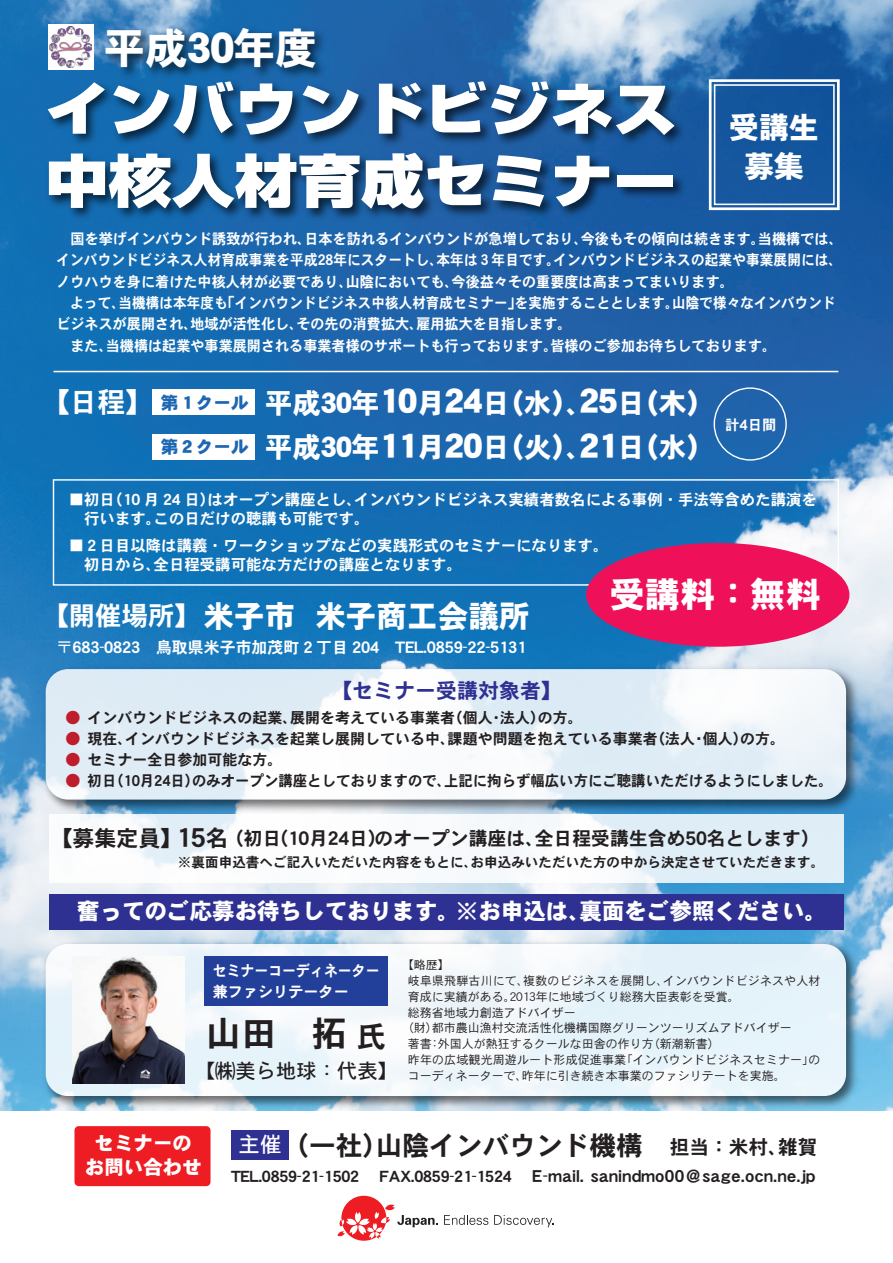
<style>
.page{position:relative;width:893px;height:1263px;background:#fff}
.page>*{position:absolute;margin:0;border:0;box-sizing:border-box;transform-origin:0 0}
.t1{font:900 56.85px "Shin Go Upr";color:#fff;scale:1.11 1}
.t2{font:41.85px "DFHS Gothic W9 WINP RKSJ H";color:#fff}
.t3{font:35.25px "DFHS Gothic W9 WINP RKSJ H";color:#fff}
.t4{font:35.25px "DFHS Gothic W7 WINP RKSJ H";color:#231f20}
.t5{font:30.6px "DFHS Gothic W9 WINP RKSJ H";color:#fff}
.t6{font:30px/38.7px "DFHS Gothic W9 WINP RKSJ H";color:#fff;text-align:center}
.t7{font:27.9px "DFHS Gothic W9 WINP RKSJ H";color:#fff}
.t8{font:26.7px "DFHS Gothic W7 WINP RKSJ H";color:#231f20}
.t9{font:22.5px "DFHS Gothic W9 WINP RKSJ H";color:#fff}
.t10{font:21px "DFHS Gothic W7 WINP RKSJ H";color:#2e3092}
.t11{font:20.4px "DFHS Gothic W5 WINP RKSJ H";color:#231f20}
.t12{font:19.5px/24px "DFHS Gothic W9 WINP RKSJ H";color:#fff;text-align:center}
.t13{font:18.9px "DFHS Gothic W7 WINP RKSJ H";color:#231f20}
.t14{font:15.9px "DFHS Gothic W7 WINP RKSJ H";color:#fff}
.t15{font:15.6px "DFHS Gothic W7 WINP RKSJ H";color:#231f20}
.t16{font:15.45px/19.8px "DFHS Gothic W7 WINP RKSJ H";color:#fff}
.t17{font:15.15px/20.7px "DFHS Gothic W7 WINP RKSJ H";color:#fff;scale:.92 1}
.t18{font:15px/21px "DFHS Gothic W7 WINP RKSJ H";color:#231f20}
.t19{font:15px/21px "DFHS Gothic W7 WINP RKSJ H";color:#be1d2c;text-align:justify}
.t20{font:14.7px/21.3px "DFHS Gothic W7 WINP RKSJ H";color:#fff;text-align:justify;scale:.96 1}
.t21{font:14.7px/21.3px "DFHS Gothic W7 WINP RKSJ H";color:#fff;scale:.92 1}
.t22{font:14.4px "DFHS Gothic W7 WINP RKSJ H";color:#fff}
.t23{font:13.65px "DFHS Gothic W7 WINP RKSJ H";color:#231f20}
.t24{font:12px "DFHS Gothic W3 WINP RKSJ H";color:#231f20}
.s1{font-family:"DFHS Gothic W7 WINP RKSJ H"}
.s2{font-size:17.55px;color:#1d66b2}
.s3{font-size:33.6px}
.s4{font-family:"DFHS Gothic W7 WINP RKSJ H";font-size:26.4px}
.s5{font-size:22.05px}
.s6{font-size:26.25px}
.s7{font-size:22.65px}
.s8{font-size:29.4px}
.s9{font-family:"DFHS Gothic W5 WINP RKSJ H";font-size:21.6px;color:#fff}
.s10{font-size:19.65px}
.s11{font-size:16.5px}
</style>
<div class="page">
<img style="left:0;top:0;width:893px;height:1111px">
<img style="left:40px;top:938px;width:823px;height:173px">
<svg style="left:46px;top:944px;width:800px;height:152px;fill:#e9f5fb"></svg>
<img style="left:39px;top:662px;width:825px;height:155px">
<svg style="left:46px;top:669px;width:800px;height:130px;fill:#e0edf6"></svg>
<div style="left:53px;top:479px;width:786px;height:107px;border:1px solid #fff"></div>
<hr style="left:53px;top:371px;width:785px;height:1px;background:#fff">
<div style="left:74px;top:1126px;width:137px;height:60px;background:#ee1d23;border-radius:4px"></div>
<svg style="left:50px;top:814px;width:794px;height:69px"></svg>
<div style="left:714px;top:387px;width:73px;height:74px;border:1px solid #fff;border-radius:50%"></div>
<div style="left:152px;top:390px;width:103px;height:25px;background:#fff"></div>
<img style="left:40px;top:22px;width:654px;height:220px">
<div style="left:48px;top:24px;width:46px;height:46px;background:#fff"></div>
<img style="left:50px;top:26px;width:42px;height:42px">
<div style="left:152px;top:434px;width:103px;height:26px;background:#fff"></div>
<div style="left:50px;top:894px;width:794px;height:36px;background:#2e3092"></div>
<img style="left:72px;top:957px;width:113px;height:126px">
<div style="left:709px;top:79px;width:131px;height:131px;border:3px solid #fff"></div>
<div style="left:714px;top:84px;width:121px;height:121px;border:2px solid #fff"></div>
<svg style="left:444px;top:1215px;width:44px;height:10px"></svg>
<svg style="left:494px;top:1215px;width:59px;height:12px"></svg>
<svg style="left:338px;top:1196px;width:100px;height:45px"></svg>
<div style="left:231px;top:1130px;width:58px;height:30px;background:#2e3092"></div>
<div style="left:204px;top:956px;width:184px;height:49px;background:#223f99"></div>
<div style="left:586px;top:543px;width:263px;height:104px;background:#ee1059;border-radius:50%"></div>
<h2 class="t2" style="left:104px;top:27px;width:215px">平成30年度</h2>
<h1 class="t1" style="left:45px;top:63px;width:570px">インバウンドビジネス</h1>
<h1 class="t1" style="left:45px;top:135px;width:570px">中核人材育成セミナー</h1>
<h3 class="t6" style="left:729px;top:109px;width:92px">受講生募集</h3>
<p class="t20" style="left:56px;top:228px;width:821px">　国を挙げインバウンド誘致が行われ、日本を訪れるインバウンドが急増しており、今後もその傾向は続きます。当機構では、インバウンドビジネス人材育成事業を平成28年にスタートし、本年は３年目です。インバウンドビジネスの起業や事業展開には、ノウハウを身に着けた中核人材が必要であり、山陰においても、今後益々その重要度は高まってまいります。</p>
<p class="t21" style="left:56px;top:292px;width:849px;text-indent:14px">よって、当機構は本年度も「インバウンドビジネス中核人材育成セミナー」を実施することとします。山陰で様々なインバウンドビジネスが展開され、地域が活性化し、その先の消費拡大、雇用拡大を目指します。<br>　また、当機構は起業や事業展開される事業者様のサポートも行っております。皆様のご参加お待ちしております。</p>
<h3 class="t7" style="left:42px;top:389px;width:674px"><span class="s1">【日程】</span><span class="s2">第１クール</span> 平成30年<span class="s3">10</span>月<span class="s3">24</span>日（水）、<span class="s3">25</span>日（木）</h3>
<h3 class="t7" style="left:161px;top:433px;width:555px"><span class="s2">第２クール</span> 平成30年<span class="s3">11</span>月<span class="s3">20</span>日（火）、<span class="s3">21</span>日（水）</h3>
<p class="t22" style="left:725px;top:418px;width:53px">計4日間</p>
<p class="t16" style="left:69px;top:490px;width:750px">■初日（10 月 24 日）はオープン講座とし、インバウンドビジネス実績者数名による事例・手法等含めた講演を　行います。この日だけの聴講も可能です。</p>
<p class="t16" style="left:69px;top:535px;width:541px">■２日目以降は講義・ワークショップなどの実践形式のセミナーになります。　初日から、全日程受講可能な方だけの講座となります。</p>
<h3 class="t5" style="left:42px;top:601px;width:489px"><span class="s4">【開催場所】</span>米子市 米子商工会議所</h3>
<h3 class="t14" style="left:57px;top:639px;width:471px">〒683-0823　鳥取県米子市加茂町 2 丁目 204　TEL.0859-22-5131</h3>
<h3 class="t3" style="left:610px;top:576px;width:213px">受講料：無料</h3>
<p class="t19" style="left:65px;top:707px;width:16px">● ● ● ●</p>
<h3 class="t10" style="left:331px;top:679px;width:232px">【セミナー受講対象者】</h3>
<p class="t18" style="left:88px;top:707px;width:747px">インバウンドビジネスの起業、展開を考えている事業者（個人・法人）の方。<br>現在、インバウンドビジネスを起業し展開している中、課題や問題を抱えている事業者（法人・個人）の方。<br>セミナー全日参加可能な方。<br>初日（10月24日）のみオープン講座としておりますので、上記に拘らず幅広い方にご聴講いただけるようにしました。</p>
<h3 class="t13" style="left:51px;top:828px;width:771px"><span class="s5">【募集定員】</span><span class="s6">15</span><span class="s7">名</span>（初日(10月24日)のオープン講座は、全日程受講生含め50名とします）</h3>
<p class="t23" style="left:178px;top:855px;width:648px">※裏面申込書へご記入いただいた内容をもとに、お申込みいただいた方の中から決定させていただきます。</p>
<h3 class="t9" style="left:77px;top:899px;width:751px">奮ってのご応募お待ちしております。※お申込は、裏面をご参照ください。</h3>
<p class="t17" style="left:213px;top:960px;width:183px">セミナーコーディネーター兼ファシリテーター</p>
<h3 class="t4" style="left:206px;top:1015px;width:182px">山田　拓<span class="s8">氏</span></h3>
<h3 class="t11" style="left:195px;top:1060px;width:205px">【㈱美ら地球：代表】</h3>
<p class="t24" style="left:402px;top:959px;width:49px">【略歴】</p>
<p class="t24" style="left:408px;top:975px;width:414px">岐阜県飛騨古川にて、複数のビジネスを展開し、インバウンドビジネスや人材</p>
<p class="t24" style="left:408px;top:990px;width:333px">育成に実績がある。2013年に地域づくり総務大臣表彰を受賞。</p>
<p class="t24" style="left:408px;top:1006px;width:169px">総務省地域力創造アドバイザー</p>
<p class="t24" style="left:402px;top:1022px;width:391px">（財）都市農山漁村交流活性化機構国際グリーンツーリズムアドバイザー</p>
<p class="t24" style="left:408px;top:1038px;width:313px">著書：外国人が熱狂するクールな田舎の作り方（新潮新書）</p>
<p class="t24" style="left:408px;top:1053px;width:414px">昨年の広域観光周遊ルート形成促進事業「インバウンドビジネスセミナー」の</p>
<p class="t24" style="left:408px;top:1069px;width:379px">コーディネーターで、昨年に引き続き本事業のファシリテートを実施。</p>
<h3 class="t12" style="left:85px;top:1132px;width:119px">セミナーのお問い合わせ</h3>
<h3 class="t8" style="left:238px;top:1132px;width:581px"><span class="s9">主催</span>（一社）山陰インバウンド機構　<span class="s10">担当：米村、雑賀</span></h3>
<h3 class="t15" style="left:231px;top:1169px;width:586px">TEL.0859-21-1502　 FAX.0859-21-1524　 <span class="s11">E-mail. sanindmo00＠sage.ocn.ne.jp</span></h3>
</div>
